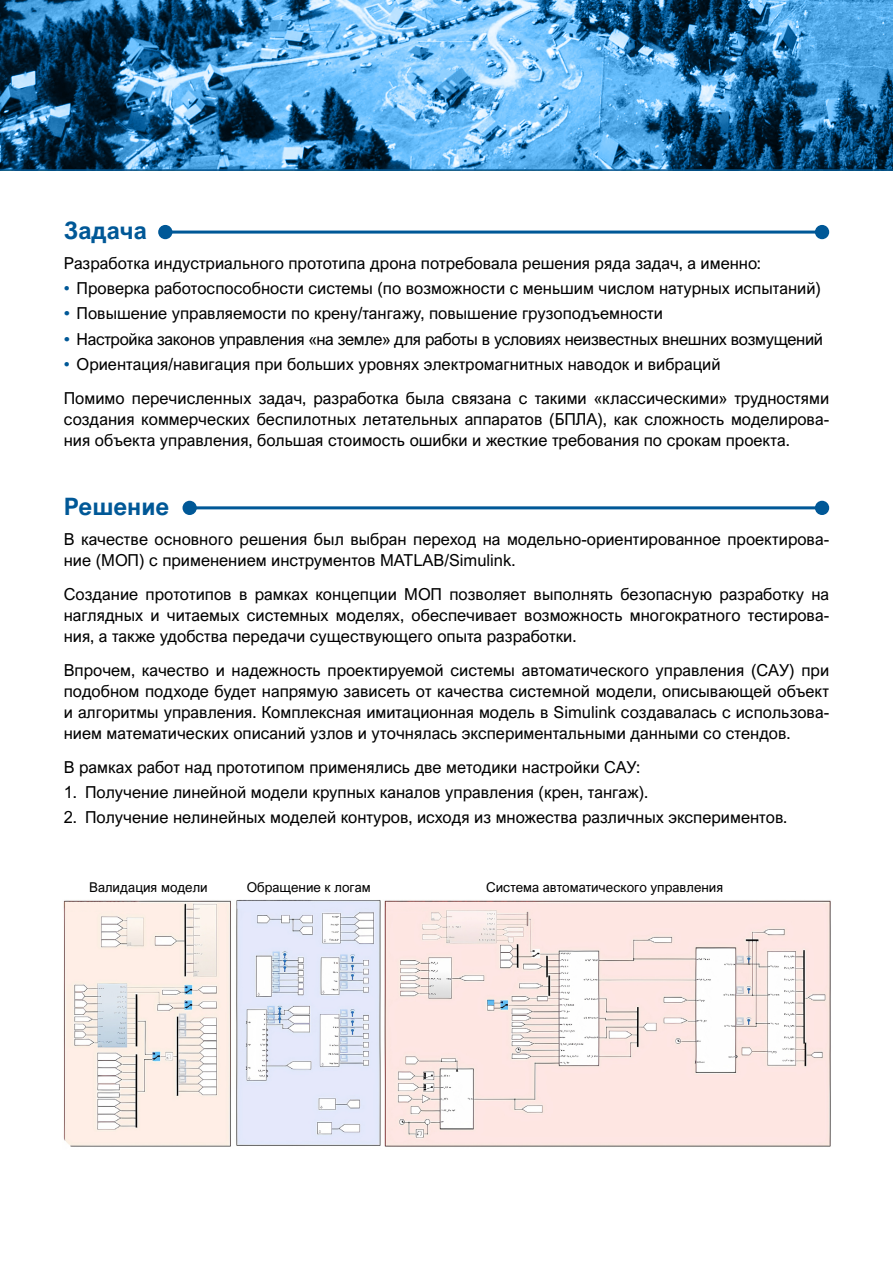
<style>
.page{position:relative;width:893px;height:1263px;background:#fff}
.page>*{position:absolute;margin:0;border:0;box-sizing:border-box;transform-origin:0 0}
.podzag{font:700 24px "Arial Nova";color:#005897}
.osn{font:16.5px/21px "Arial Nova";color:#000;text-align:justify}
.буллиты_copy{font:16.5px "Arial Nova";color:#000}
.osn-2{font:16.5px "Arial Nova";letter-spacing:-.02em;color:#000}
.osn-3{font:13.5px "Arial Nova";color:#000}
.s1{color:#005897}
</style>
<div class="page">
<div style="left:158px;top:225px;width:14px;height:14px;background:#005897;border-radius:50%"></div>
<div style="left:815px;top:225px;width:14px;height:14px;background:#005897;border-radius:50%"></div>
<hr style="left:172px;top:231px;width:649px;height:3px;background:#005897">
<div style="left:183px;top:501px;width:14px;height:14px;background:#005897;border-radius:50%"></div>
<div style="left:815px;top:501px;width:14px;height:14px;background:#005897;border-radius:50%"></div>
<hr style="left:190px;top:506px;width:631px;height:3px;background:#005897">
<svg style="left:0;top:0;width:893px;height:169px;background:#4284b4"></svg>
<hr style="left:0;top:169px;width:893px;height:2px;background:#005897">
<img style="left:63px;top:899px;width:768px;height:248px">
<p class="podzag" style="left:64px;top:216px;width:85px">Задача</p>
<p class="osn" style="left:64px;top:252px;width:699px">Разработка индустриального прототипа дрона потребовала решения ряда задач, а именно:</p>
<p class="osn" style="left:64px;top:278px;width:759px"><span class="s1">•</span> Проверка работоспособности системы (по возможности с меньшим числом натурных испытаний)</p>
<p class="osn" style="left:64px;top:303px;width:601px"><span class="s1">•</span> Повышение управляемости по крену/тангажу, повышение грузоподъемности</p>
<p class="osn-2" style="left:64px;top:329px;width:761px"><span class="s1">•</span> Настройка законов управления «на земле» для работы в условиях неизвестных внешних возмущений</p>
<p class="osn" style="left:64px;top:353px;width:658px"><span class="s1">•</span> Ориентация/навигация при больших уровнях электромагнитных наводок и вибраций</p>
<p class="osn" style="left:64px;top:387px;width:767px">Помимо перечисленных задач, разработка была связана с такими «классическими» трудностями создания коммерческих беспилотных летательных аппаратов (БПЛА), как сложность моделирова&shy;ния объекта управления, большая стоимость ошибки и жесткие требования по срокам проекта.</p>
<p class="podzag" style="left:64px;top:492px;width:107px">Решение</p>
<p class="osn" style="left:64px;top:529px;width:767px">В качестве основного решения был выбран переход на модельно-ориентированное проектирова&shy;ние (МОП) с применением инструментов MATLAB/Simulink.</p>
<p class="osn" style="left:64px;top:584px;width:767px">Создание прототипов в рамках концепции МОП позволяет выполнять безопасную разработку на наглядных и читаемых системных моделях, обеспечивает возможность многократного тестирова&shy;ния, а также удобства передачи существующего опыта разработки.</p>
<p class="osn" style="left:64px;top:659px;width:767px">Впрочем, качество и надежность проектируемой системы автоматического управления (САУ) при подобном подходе будет напрямую зависеть от качества системной модели, описывающей объект и алгоритмы управления. Комплексная имитационная модель в Simulink создавалась с использова&shy;нием математических описаний узлов и уточнялась экспериментальными данными со стендов.</p>
<p class="osn" style="left:64px;top:756px;width:578px">В рамках работ над прототипом применялись две методики настройки САУ:</p>
<p class="буллиты_copy" style="left:64px;top:782px;width:586px">1. Получение линейной модели крупных каналов управления (крен, тангаж).</p>
<p class="буллиты_copy" style="left:64px;top:808px;width:725px">2. Получение нелинейных моделей контуров, исходя из множества различных экспериментов.</p>
<p class="osn-3" style="left:89px;top:880px;width:120px">Валидация модели</p>
<p class="osn-3" style="left:247px;top:880px;width:125px">Обращение к логам</p>
<p class="osn-3" style="left:486px;top:880px;width:239px">Система автоматического управления</p>
</div>
